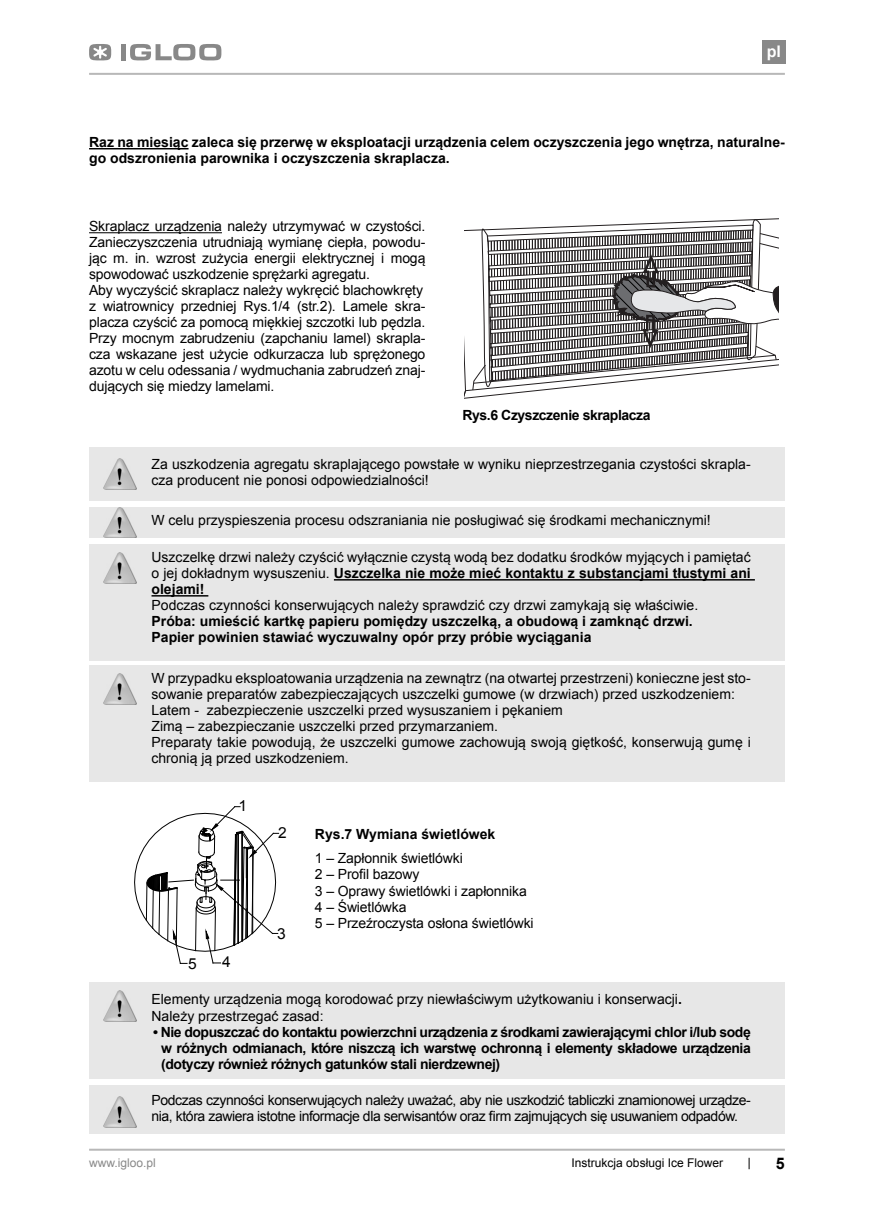
<style>
.page{position:relative;width:874px;height:1225px;background:#fff}
.page>*{position:absolute;margin:0;border:0;box-sizing:border-box;transform-origin:0 0}
.t1{font:700 16px "Arial";color:#fff}
.t2{font:700 16px "Arial";color:#000}
.t3{font:15.2px "Arial";color:#000}
.t4{font:14px/16px "Arial";color:#000}
.t5{font:700 14px/16px "Arial";color:#000}
.t6{font:14px/16px "Arial";letter-spacing:-.03em;color:#000}
.t7{font:700 14px "Arial";letter-spacing:-.03em;color:#000}
.t8{font:12px "Arial";color:#000}
.t9{font:12px "Arial";color:#888}
.s1{font-weight:700}
</style>
<div class="page">
<hr style="left:89px;top:73px;width:695px;height:2px;background:#b8b8b8">
<hr style="left:89px;top:1148px;width:695px;height:2px;background:#b8b8b8">
<div style="left:761px;top:40px;width:23px;height:23px;background:#888"></div>
<svg style="left:748px;top:1157px;width:1px;height:12px"></svg>
<svg style="left:89px;top:44px;width:22px;height:17px"></svg>
<div style="left:121px;top:44px;width:5px;height:16px;background:#888"></div>
<svg style="left:130px;top:44px;width:91px;height:17px"></svg>
<hr style="left:89px;top:148px;width:99px;height:1px;background:#000">
<hr style="left:89px;top:232px;width:133px;height:1px;background:#000">
<div style="left:89px;top:507px;width:695px;height:31px;background:#e7e7e7"></div>
<div style="left:89px;top:544px;width:695px;height:116px;background:#e7e7e7"></div>
<div style="left:89px;top:665px;width:695px;height:116px;background:#e7e7e7"></div>
<hr style="left:334px;top:579px;width:420px;height:1px;background:#000">
<hr style="left:151px;top:595px;width:57px;height:1px;background:#000">
<img style="left:104px;top:507px;width:32px;height:31px">
<img style="left:104px;top:552px;width:32px;height:31px">
<img style="left:104px;top:673px;width:32px;height:31px">
<div style="left:89px;top:447px;width:695px;height:54px;background:#e7e7e7"></div>
<img style="left:104px;top:459px;width:32px;height:30px">
<svg style="left:134px;top:806px;width:144px;height:158px"></svg>
<div style="left:89px;top:1085px;width:695px;height:48px;background:#e7e7e7"></div>
<img style="left:104px;top:1096px;width:32px;height:31px">
<svg style="left:464px;top:218px;width:314px;height:181px"></svg>
<div style="left:89px;top:982px;width:695px;height:96px;background:#e7e7e7"></div>
<img style="left:104px;top:991px;width:32px;height:30px">
<p class="t1" style="left:766px;top:42px;width:16px">pl</p>
<p class="t5" style="left:89px;top:134px;width:697px">Raz na miesiąc zaleca się przerwę w eksploatacji urządzenia celem oczyszczenia jego wnętrza, naturalne&shy;go odszronienia parownika i oczyszczenia skraplacza.</p>
<p class="t4" style="left:89px;top:218px;width:338px">Skraplacz urządzenia należy utrzymywać w czystości.<br>Zanieczyszczenia utrudniają wymianę ciepła, powodu&shy;jąc m. in. wzrost zużycia energii elektrycznej i mogą spowodować uszkodzenie sprężarki agregatu.<br>Aby wyczyścić skraplacz należy wykręcić blachowkręty z wiatrownicy przedniej Rys.1/4 (str.2). Lamele skra&shy;placza czyścić za pomocą miękkiej szczotki lub pędzla.<br>Przy mocnym zabrudzeniu (zapchaniu lamel) skrapla&shy;cza wskazane jest użycie odkurzacza lub sprężonego azotu w celu odessania / wydmuchania zabrudzeń znaj&shy;dujących się miedzy lamelami.</p>
<p class="t7" style="left:462px;top:407px;width:189px">Rys.6 Czyszczenie skraplacza</p>
<p class="t4" style="left:151px;top:456px;width:600px">Za uszkodzenia agregatu skraplającego powstałe w wyniku nieprzestrzegania czystości skrapla&shy;cza producent nie ponosi odpowiedzialności!</p>
<p class="t4" style="left:151px;top:512px;width:560px">W celu przyspieszenia procesu odszraniania nie posługiwać się środkami mechanicznymi!</p>
<p class="t4" style="left:151px;top:549px;width:600px;text-align:justify">Uszczelkę drzwi należy czyścić wyłącznie czystą wodą bez dodatku środków myjących i pamiętać o jej dokładnym wysuszeniu. <span class="s1">Uszczelka nie może mieć kontaktu z substancjami tłustymi ani olejami!</span></p>
<p class="t4" style="left:151px;top:597px;width:548px">Podczas czynności konserwujących należy sprawdzić czy drzwi zamykają się właściwie.</p>
<p class="t5" style="left:151px;top:613px;width:542px">Próba: umieścić kartkę papieru pomiędzy uszczelką, a obudową i zamknąć drzwi.<br>Papier powinien stawiać wyczuwalny opór przy próbie wyciągania</p>
<p class="t4" style="left:151px;top:670px;width:600px">W przypadku eksploatowania urządzenia na zewnątrz (na otwartej przestrzeni) konieczne jest sto&shy;sowanie preparatów zabezpieczających uszczelki gumowe (w drzwiach) przed uszkodzeniem:<br>Latem - zabezpieczenie uszczelki przed wysuszaniem i pękaniem<br>Zimą – zabezpieczanie uszczelki przed przymarzaniem.<br>Preparaty takie powodują, że uszczelki gumowe zachowują swoją giętkość, konserwują gumę i chronią ją przed uszkodzeniem.</p>
<p class="t3" style="left:238px;top:797px;width:10px">1</p>
<p class="t3" style="left:188px;top:954px;width:10px">5</p>
<p class="t3" style="left:222px;top:952px;width:10px">4</p>
<p class="t3" style="left:278px;top:824px;width:10px">2</p>
<p class="t3" style="left:277px;top:925px;width:10px">3</p>
<p class="t5" style="left:315px;top:826px;width:182px">Rys.7 Wymiana świetlówek</p>
<p class="t4" style="left:315px;top:850px;width:220px">1 – Zapłonnik świetlówki<br>2 – Profil bazowy<br>3 – Oprawy świetlówki i zapłonnika<br>4 – Świetlówka<br>5 – Przeźroczysta osłona świetlówki</p>
<p class="t4" style="left:151px;top:990px;width:531px;line-height:16.8px">Elementy urządzenia mogą korodować przy niewłaściwym użytkowaniu i konserwacji<span class="s1">.<br></span>Należy przestrzegać zasad:</p>
<p class="t5" style="left:161px;top:1023px;width:591px;text-align:justify;text-indent:-8px">• Nie dopuszczać do kontaktu powierzchni urządzenia z środkami zawierającymi chlor i/lub sodę w różnych odmianach, które niszczą ich warstwę ochronną i elementy składowe urządzenia (dotyczy również różnych gatunków stali nierdzewnej)</p>
<p class="t6" style="left:151px;top:1092px;width:600px">Podczas czynności konserwujących należy uważać, aby nie uszkodzić tabliczki znamionowej urządze&shy;nia, która zawiera istotne informacje dla serwisantów oraz firm zajmujących się usuwaniem odpadów.</p>
<p class="t9" style="left:89px;top:1156px;width:68px">www.igloo.pl</p>
<p class="t8" style="left:571px;top:1156px;width:153px">Instrukcja obsługi Ice Flower</p>
<p class="t2" style="left:775px;top:1154px;width:10px">5</p>
</div>
